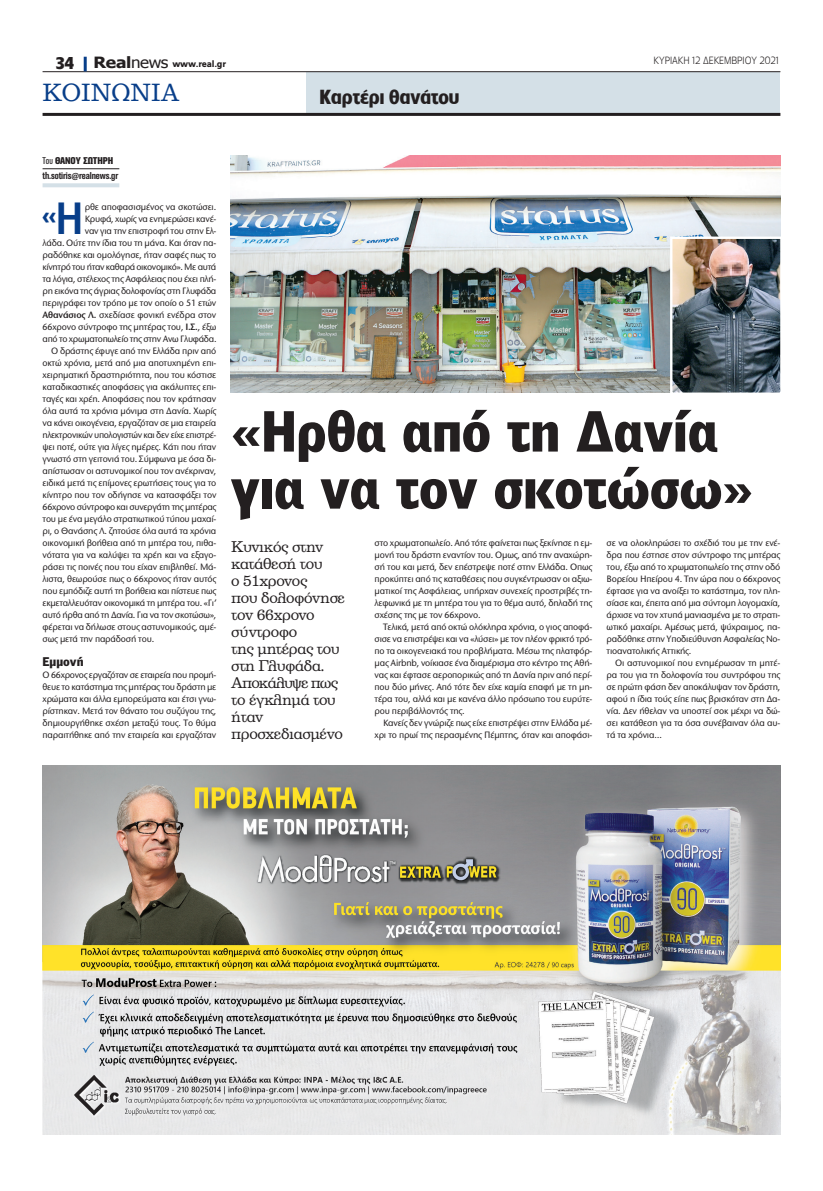
<style>
.page{position:relative;width:823px;height:1191px;background:#fff}
.page>*{position:absolute;margin:0;border:0;box-sizing:border-box;transform-origin:0 0}
.t1{font:900 55px/57px "PF Bell Gothic Text";letter-spacing:-.01em;color:#231f20;scale:.96 1}
.t2{font:500 30.6px "PF Lounge";color:#083e89}
.t3{font:24px "PF Clarendon";color:#083e89;scale:.96 1}
.t4{font:700 19px "PF Lounge";color:#231f20}
.t5{font:700 16px "PF Lounge";color:#231f20}
.t6{font:15px/17px "PF Clarendon";letter-spacing:-.02em;color:#231f20}
.t7{font:900 12px "PF Bell Gothic Text";letter-spacing:-.005em;color:#231f20}
.t8{font:300 10px "PF Lounge";letter-spacing:-.005em;color:#231f20;scale:.96 1}
.t9{font:700 10px "PF Akzidenz Text Cond";letter-spacing:-.01em;color:#231f20}
.t10{font:900 10px "PF Akzidenz Text Cond";letter-spacing:-.01em;color:#231f20}
.t11{font:500 9.6px/12px "Stone Sans ITC Hel";letter-spacing:-.02em;color:#231f20;text-align:justify;scale:.96 1}
.t12{font:500 9.6px "Stone Sans ITC Hel";letter-spacing:-.04em;color:#231f20;scale:.96 1}
.t13{font:900 9px "PF Catalog";letter-spacing:-.02em;color:#231f20;scale:.96 1}
.s1{font-family:"Tahoma";font-weight:700;font-size:15.5px}
.s2{font-family:"Tahoma";font-weight:400;font-size:15.5px}
.s3{font-weight:400}
.s4{font-size:42px}
.s5{font-weight:600}
</style>
<div class="page">
<div style="left:306px;top:72px;width:474px;height:41px;background:#d4e0e7"></div>
<hr style="left:43px;top:71px;width:737px;height:1px;background:#231f20">
<hr style="left:43px;top:113px;width:737px;height:3px;background:#231f20">
<hr style="left:84px;top:57px;width:3px;height:14px;background:#083e89">
<hr style="left:43px;top:168px;width:76px;height:1px;background:#231f20">
<svg style="left:43px;top:183px;width:76px;height:4px"></svg>
<img style="left:42px;top:765px;width:738px;height:369px">
<img style="left:231px;top:156px;width:549px;height:237px">
<img style="left:672px;top:239px;width:107px;height:153px">
<div style="left:669px;top:236px;width:113px;height:159px;border:2px solid #fff"></div>
<p class="t13" style="left:94px;top:59px;width:139px"><span class="s1">Real</span><span class="s2">news</span> www.real.gr</p>
<p class="t8" style="left:653px;top:55px;width:134px">ΚΥΡΙΑΚΗ 12 ΔΕΚΕΜΒΡΙΟΥ 2021</p>
<h3 class="t5" style="left:56px;top:54px;width:20px">34</h3>
<h3 class="t3" style="left:43px;top:80px;width:144px">ΚΟΙΝΩΝΙΑ</h3>
<h3 class="t4" style="left:319px;top:86px;width:141px">Καρτέρι θανάτου</h3>
<p class="t10" style="left:43px;top:155px;width:72px"><span class="s3">Του</span> ΘΑΝΟΥ ΣΩΤΗΡΗ</p>
<h2 class="t2" style="left:43px;top:199px;width:42px">«<span class="s4">Η</span></h2>
<p class="t11" style="left:85px;top:201px;width:138px">ρθε αποφασισμένος να σκοτώσει.</p>
<p class="t9" style="left:43px;top:170px;width:77px">th.sotiris@realnews.gr</p>
<p class="t11" style="left:85px;top:213px;width:138px">Κρυφά, χωρίς να ενημερώσει κανέ-</p>
<p class="t11" style="left:85px;top:225px;width:138px">ναν για την επιστροφή του στην Ελ-</p>
<p class="t11" style="left:43px;top:237px;width:182px">λάδα. Ούτε την ίδια του τη μάνα. Και όταν πα-</p>
<p class="t11" style="left:43px;top:249px;width:182px">ραδόθηκε και ομολόγησε, ήταν σαφές πως το</p>
<p class="t12" style="left:43px;top:261px;width:182px">κίνητρό του ήταν καθαρά οικονομικό». Με αυτά</p>
<p class="t11" style="left:43px;top:273px;width:182px">τα λόγια, στέλεχος της Ασφάλειας που έχει πλή-</p>
<p class="t11" style="left:43px;top:285px;width:182px">ρη εικόνα της άγριας δολοφονίας στη Γλυφάδα</p>
<p class="t11" style="left:43px;top:297px;width:182px">περιγράφει τον τρόπο με τον οποίο ο 51 ετών</p>
<p class="t11" style="left:43px;top:309px;width:182px"><span class="s5">Αθανάσιος Λ.</span> σχεδίασε φονική ενέδρα στον</p>
<p class="t11" style="left:43px;top:321px;width:182px">66χρονο σύντροφο της μητέρας του, <span class="s5">Ι.Σ.</span>, έξω</p>
<p class="t11" style="left:43px;top:333px;width:182px">από το χρωματοπωλείο της στην Ανω Γλυφάδα.</p>
<p class="t11" style="left:51px;top:345px;width:173px">Ο δράστης έφυγε από την Ελλάδα πριν από</p>
<p class="t11" style="left:43px;top:357px;width:182px">οκτώ χρόνια, μετά από μια αποτυχημένη επι-</p>
<p class="t11" style="left:43px;top:369px;width:182px">χειρηματική δραστηριότητα, που του κόστισε</p>
<p class="t11" style="left:43px;top:381px;width:182px">καταδικαστικές αποφάσεις για ακάλυπτες επι-</p>
<p class="t11" style="left:43px;top:393px;width:182px">ταγές και χρέη. Αποφάσεις που τον κράτησαν</p>
<p class="t11" style="left:43px;top:405px;width:182px">όλα αυτά τα χρόνια μόνιμα στη Δανία. Χωρίς</p>
<p class="t11" style="left:43px;top:417px;width:182px">να κάνει οικογένεια, εργαζόταν σε μια εταιρεία</p>
<p class="t12" style="left:43px;top:429px;width:182px">ηλεκτρονικών υπολογιστών και δεν είχε επιστρέ-</p>
<p class="t11" style="left:43px;top:441px;width:182px">ψει ποτέ, ούτε για λίγες ημέρες. Κάτι που ήταν</p>
<p class="t11" style="left:43px;top:453px;width:182px">γνωστό στη γειτονιά του. Σύμφωνα με όσα δι-</p>
<p class="t11" style="left:43px;top:465px;width:182px">απίστωσαν οι αστυνομικοί που τον ανέκριναν,</p>
<p class="t11" style="left:43px;top:477px;width:182px">ειδικά μετά τις επίμονες ερωτήσεις τους για το</p>
<p class="t11" style="left:43px;top:489px;width:182px">κίνητρο που τον οδήγησε να κατασφάξει τον</p>
<p class="t11" style="left:43px;top:501px;width:182px">66χρονο σύντροφο και συνεργάτη της μητέρας</p>
<p class="t11" style="left:43px;top:513px;width:182px">του με ένα μεγάλο στρατιωτικού τύπου μαχαί-</p>
<p class="t11" style="left:43px;top:525px;width:182px">ρι, ο Θανάσης Λ. ζητούσε όλα αυτά τα χρόνια</p>
<p class="t11" style="left:43px;top:537px;width:182px">οικονομική βοήθεια από τη μητέρα του, πιθα-</p>
<p class="t11" style="left:43px;top:549px;width:182px">νότατα για να καλύψει τα χρέη και να εξαγο-</p>
<p class="t11" style="left:43px;top:561px;width:182px">ράσει τις ποινές που του είχαν επιβληθεί. Μά-</p>
<p class="t11" style="left:43px;top:573px;width:182px">λιστα, θεωρούσε πως ο 66χρονος ήταν αυτός</p>
<p class="t11" style="left:43px;top:585px;width:182px">που εμπόδιζε αυτή τη βοήθεια και πίστευε πως</p>
<p class="t11" style="left:43px;top:597px;width:182px">εκμεταλλευόταν οικονομικά τη μητέρα του. «Γι’</p>
<p class="t11" style="left:43px;top:609px;width:182px">αυτό ήρθα από τη Δανία. Για να τον σκοτώσω»,</p>
<p class="t11" style="left:43px;top:621px;width:182px">φέρεται να δήλωσε στους αστυνομικούς, αμέ-</p>
<p class="t11" style="left:43px;top:633px;width:118px">σως μετά την παράδοσή του.</p>
<p class="t7" style="left:43px;top:654px;width:42px">Εμμονή</p>
<p class="t11" style="left:43px;top:669px;width:182px">Ο 66χρονος εργαζόταν σε εταιρεία που προμή&shy;θευε το κατάστημα της μητέρας του δράστη με χρώματα και άλλα εμπορεύματα και έτσι γνω&shy;ρίστηκαν. Μετά τον θάνατο του συζύγου της, δημιουργήθηκε σχέση μεταξύ τους. Το θύμα παραιτήθηκε από την εταιρεία και εργαζόταν</p>
<h1 class="t1" style="left:231px;top:401px;width:545px">«Ηρθα από τη Δανία για να τον σκοτώσω»</h1>
<p class="t11" style="left:606px;top:537px;width:182px">σε να ολοκληρώσει το σχέδιό του με την ενέ&shy;δρα που έστησε στον σύντροφο της μητέρας του, έξω από το χρωματοπωλείο της στην οδό Βορείου Ηπείρου 4. Την ώρα που ο 66χρονος έφτασε για να ανοίξει το κατάστημα, τον πλη&shy;σίασε και, έπειτα από μια σύντομη λογομαχία, άρχισε να τον χτυπά μανιασμένα με το στρατι&shy;ωτικό μαχαίρι. Αμέσως μετά, ψύχραιμος, πα&shy;ραδόθηκε στην Υποδιεύθυνση Ασφαλείας Νο&shy;τιοανατολικής Αττικής.</p>
<p class="t11" style="left:606px;top:657px;width:182px;text-indent:9px">Οι αστυνομικοί που ενημέρωσαν τη μητέ&shy;ρα του για τη δολοφονία του συντρόφου της σε πρώτη φάση δεν αποκάλυψαν τον δράστη, αφού η ίδια τούς είπε πως βρισκόταν στη Δα&shy;νία. Δεν ήθελαν να υποστεί σοκ μέχρι να δώ&shy;σει κατάθεση για τα όσα συνέβαιναν όλα αυ&shy;τά τα χρόνια…</p>
<h3 class="t6" style="left:231px;top:538px;width:115px">Κυνικός στην κατάθεσή του<br>ο 51χρονος<br>που δολοφόνησε τον 66χρονο σύντροφο<br>της μητέρας του στη Γλυφάδα.<br>Αποκάλυψε πως το έγκλημά του ήταν προσχεδιασμένο</h3>
<p class="t11" style="left:374px;top:537px;width:228px">στο χρωματοπωλείο. Από τότε φαίνεται πως ξεκίνησε η εμ&shy;μονή του δράστη εναντίον του. Ομως, από την αναχώρη&shy;σή του και μετά, δεν επέστρεψε ποτέ στην Ελλάδα. Οπως προκύπτει από τις καταθέσεις που συγκέντρωσαν οι αξιω&shy;ματικοί της Ασφάλειας, υπήρχαν συνεχείς προστριβές τη&shy;λεφωνικά με τη μητέρα του για το θέμα αυτό, δηλαδή της σχέσης της με τον 66χρονο.</p>
<p class="t11" style="left:374px;top:621px;width:228px;text-indent:9px">Τελικά, μετά από οκτώ ολόκληρα χρόνια, ο γιος αποφά&shy;σισε να επιστρέψει και να «λύσει» με τον πλέον φρικτό τρό&shy;πο τα οικογενειακά του προβλήματα. Μέσω της πλατφόρ&shy;μας Airbnb, νοίκιασε ένα διαμέρισμα στο κέντρο της Αθή&shy;νας και έφτασε αεροπορικώς από τη Δανία πριν από περί&shy;που δύο μήνες. Από τότε δεν είχε καμία επαφή με τη μη&shy;τέρα του, αλλά και με κανένα άλλο πρόσωπο του ευρύτε&shy;ρου περιβάλλοντός της.</p>
<p class="t11" style="left:374px;top:717px;width:228px;text-align:right">Κανείς δεν γνώριζε πως είχε επιστρέψει στην Ελλάδα μέ&shy;χρι το πρωί της περασμένης Πέμπτης, όταν και αποφάσι-</p>
</div>
